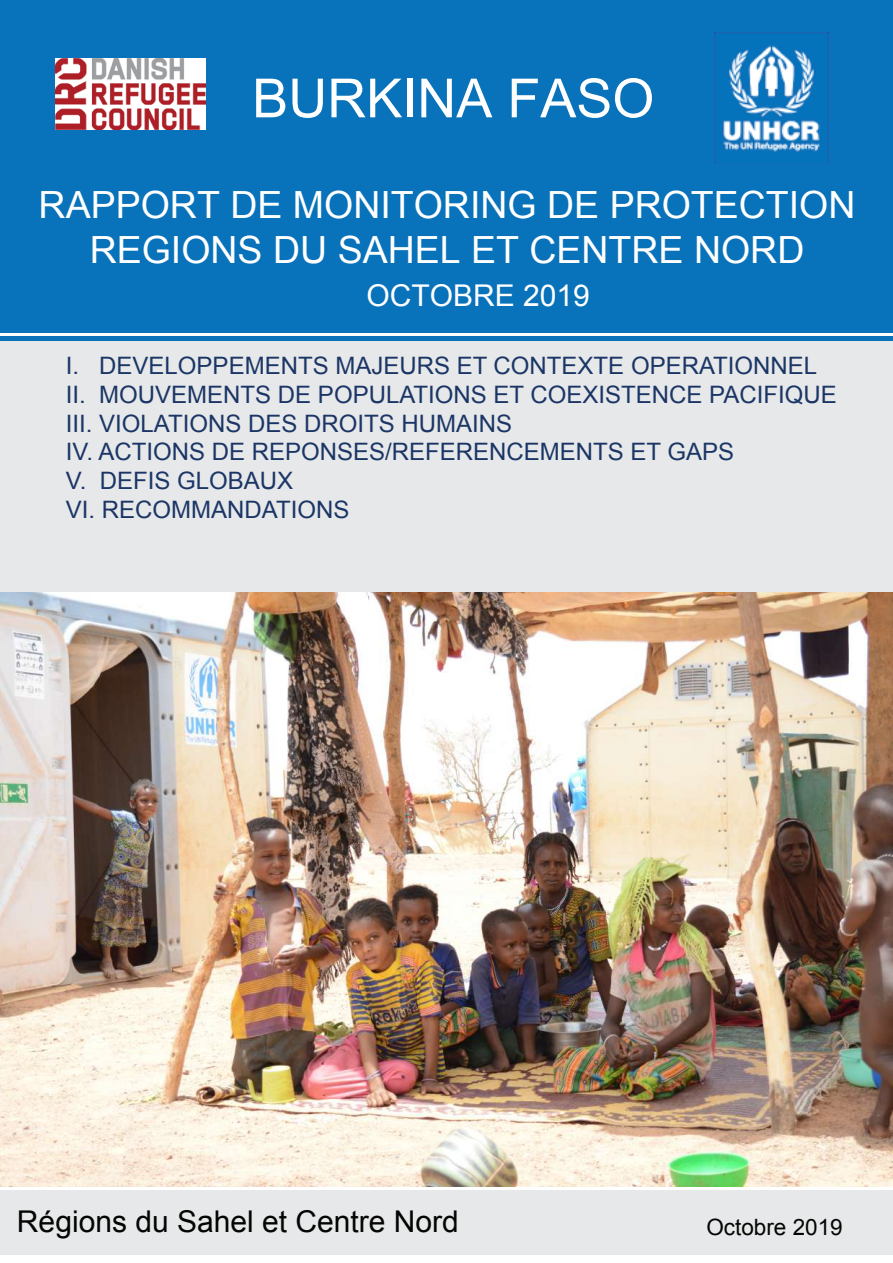
<style>
.page{position:relative;width:893px;height:1263px;background:#fff}
.page>*{position:absolute;margin:0;border:0;box-sizing:border-box;transform-origin:0 0}
.t1{font:54px "Arial";color:#fff}
.t2{font:37.5px/45px "Arial";color:#fff;text-align:center}
.t3{font:30px "Arial";color:#040503}
.t4{font:30px "Arial";color:#fff}
.t5{font:24px/28.8px "Arial";color:#1b3666}
.t6{font:22.5px "Arial";color:#040503}
</style>
<div class="page">
<div style="left:0;top:282px;width:893px;height:973px;background:#e7e8e9"></div>
<div style="left:1px;top:0;width:892px;height:341px;background:#0872ba"></div>
<hr style="left:0;top:333px;width:893px;height:3px;background:#fff">
<hr style="left:0;top:1187px;width:893px;height:2px;background:#fff">
<img style="left:714px;top:33px;width:114px;height:131px">
<img style="left:56px;top:58px;width:150px;height:71px">
<img style="left:0;top:593px;width:893px;height:593px">
<h1 class="t1" style="left:252px;top:63px;width:404px">BURKINA FASO</h1>
<h2 class="t2" style="left:39px;top:183px;width:818px">RAPPORT DE MONITORING DE PROTECTION<br>REGIONS DU SAHEL ET CENTRE NORD</h2>
<p class="t4" style="left:366px;top:276px;width:225px">OCTOBRE 2019</p>
<p class="t5" style="left:66px;top:351px;width:772px">I. DEVELOPPEMENTS MAJEURS ET CONTEXTE OPERATIONNEL II. MOUVEMENTS DE POPULATIONS ET COEXISTENCE PACIFIQUE III. VIOLATIONS DES DROITS HUMAINS<br>IV. ACTIONS DE REPONSES/REFERENCEMENTS ET GAPS<br>V. DEFIS GLOBAUX<br>VI. RECOMMANDATIONS</p>
<p class="t3" style="left:17px;top:1202px;width:443px">Régions du Sahel et Centre Nord</p>
<p class="t6" style="left:706px;top:1212px;width:138px">Octobre 2019</p>
</div>
